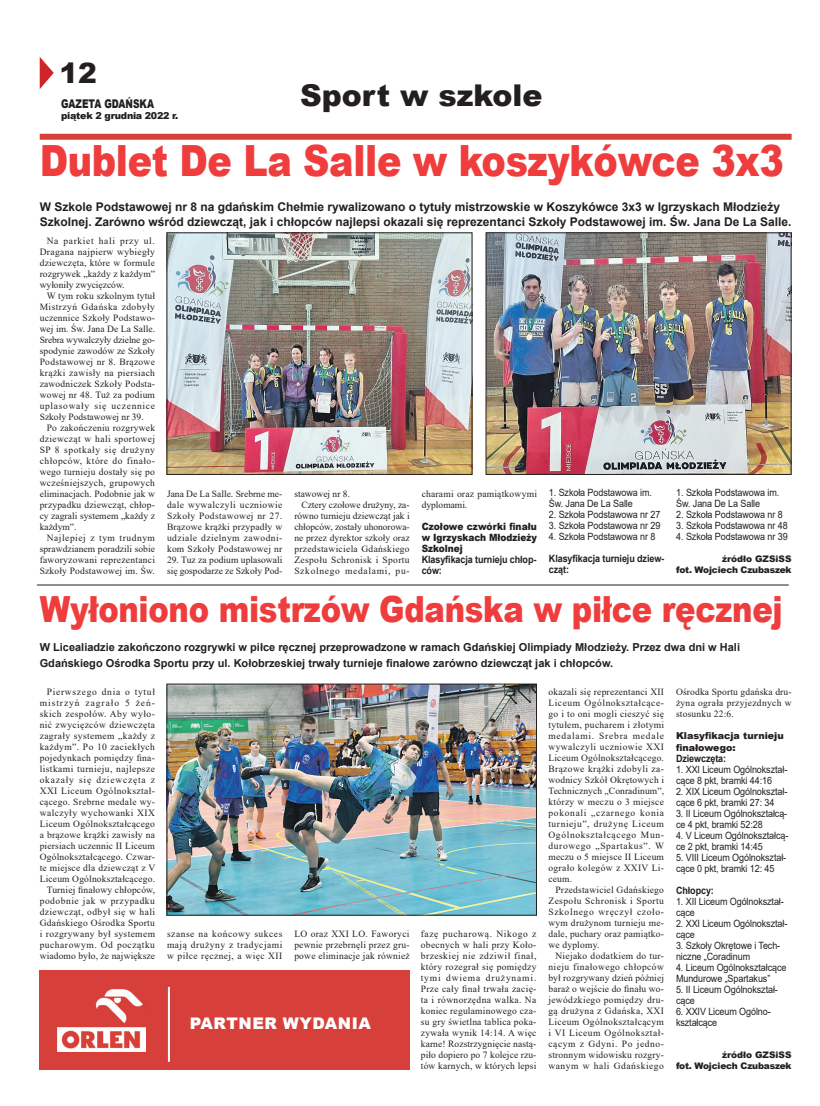
<style>
.page{position:relative;width:820px;height:1106px;background:#fff}
.page>*{position:absolute;margin:0;border:0;box-sizing:border-box;transform-origin:0 0}
.t1{font:900 43px "Arial";letter-spacing:-.01em;color:#ee3d3c;scale:.85 1}
.t2{font:900 36px "Arial";letter-spacing:-.01em;color:#ee3d3c;scale:.85 1}
.t3{font:900 30px "Arial";color:#231f20}
.t4{font:900 28px "Arial";color:#231f20}
.t5{font:900 16px "Arial";letter-spacing:.035em;color:#fff}
.t6{font:700 12px/15.5px "Arial";color:#231f20}
.t7{font:900 12px "Arial";color:#231f20;scale:.75 1}
.t8{font:700 11px/15.5px "Arial";color:#231f20}
.t9{font:10px/11px "Arial";letter-spacing:-.01em;color:#231f20;scale:.9 1}
.t10{font:700 10px/11px "Arial";letter-spacing:-.01em;color:#231f20;scale:.9 1}
.t11{font:900 10px/11px "Arial";color:#231f20;text-align:justify;scale:.91 1}
.t12{font:9.5px/11px "Times New Roman";letter-spacing:.025em;color:#231f20;text-align:justify}
.t13{font:9.5px/11px "Times New Roman";color:#231f20}
.t14{font:900 9.5px/11.4px "Arial";color:#231f20}
.t15{font:9.5px "Times New Roman";letter-spacing:-.005em;color:#231f20}
.t16{font:9.5px "Times New Roman";letter-spacing:.07em;color:#231f20}
.t17{font:900 9.5px "Arial";letter-spacing:-.025em;color:#231f20}
.t18{font:900 9px/10.8px "Arial";letter-spacing:-.02em;color:#231f20;text-align:right}
</style>
<div class="page">
<div style="left:40px;top:970px;width:370px;height:99px;background:#d7403a"></div>
<svg style="left:40px;top:57px;width:14px;height:32px"></svg>
<div style="left:40px;top:134px;width:751px;height:6px;background:#d7403a"></div>
<img style="left:58px;top:989px;width:88px;height:62px">
<hr style="left:168px;top:986px;width:2px;height:75px;background:#fff">
<img style="left:168px;top:234px;width:302px;height:239px">
<div style="left:166px;top:232px;width:306px;height:243px;border:1px solid #231f20"></div>
<img style="left:487px;top:234px;width:302px;height:239px">
<div style="left:485px;top:232px;width:306px;height:243px;border:1px solid #231f20"></div>
<img style="left:168px;top:685px;width:366px;height:228px">
<hr style="left:37px;top:584px;width:751px;height:1px;background:#231f20">
<h3 class="t4" style="left:59px;top:53px;width:39px">12</h3>
<p class="t7" style="left:61px;top:95px;width:125px">GAZETA GDAŃSKA</p>
<p class="t17" style="left:61px;top:108px;width:119px">piątek 2 grudnia 2022 r.</p>
<h3 class="t3" style="left:300px;top:73px;width:244px">Sport w szkole</h3>
<h1 class="t1" style="left:40px;top:130px;width:876px">Dublet De La Salle w koszykówce 3x3</h1>
<p class="t6" style="left:40px;top:199px;width:753px">W Szkole Podstawowej nr 8 na gdańskim Chełmie rywalizowano o tytuły mistrzowskie w Koszykówce 3x3 w Igrzyskach Młodzieży<br>Szkolnej. Zarówno wśród dziewcząt, jak i chłopców najlepsi okazali się reprezentanci Szkoły Podstawowej im. Św. Jana De La Salle.</p>
<p class="t12" style="left:40px;top:235px;width:117px;text-indent:7px">Na parkiet hali przy ul.<br>Dragana najpierw wybiegły dziewczęta, które w formule rozgrywek „każdy z każdym” wyłoniły zwycięzców.</p>
<p class="t12" style="left:40px;top:290px;width:117px;text-indent:7px">W tym roku szkolnym tytuł Mistrzyń Gdańska zdobyły uczennice Szkoły Podstawo&shy;wej im. Św. Jana De La Salle.<br>Srebra wywalczyły dzielne go&shy;spodynie zawodów ze Szkoły Podstawowej nr 8. Brązowe krążki zawisły na piersiach zawodniczek Szkoły Podsta&shy;wowej nr 48. Tuż za podium uplasowały się uczennice Szkoły Podstawowej nr 39.</p>
<p class="t12" style="left:40px;top:422px;width:117px;text-indent:7px">Po zakończeniu rozgrywek dziewcząt w hali sportowej SP 8 spotkały się drużyny chłopców, które do finało&shy;wego turnieju dostały się po wcześniejszych, grupowych eliminacjach. Podobnie jak w przypadku dziewcząt, chłop&shy;cy zagrali systemem „każdy z każdym”.</p>
<p class="t12" style="left:40px;top:532px;width:117px;text-indent:7px">Najlepiej z tym trudnym sprawdzianem poradzili sobie faworyzowani reprezentanci Szkoły Podstawowej im. Św.</p>
<p class="t9" style="left:676px;top:487px;width:116px">1. Szkoła Podstawowa im.<br>Św. Jana De La Salle</p>
<p class="t9" style="left:676px;top:509px;width:120px">2. Szkoła Podstawowa nr 8</p>
<p class="t9" style="left:676px;top:520px;width:125px">3. Szkoła Podstawowa nr 48</p>
<p class="t9" style="left:676px;top:531px;width:125px">4. Szkoła Podstawowa nr 39</p>
<p class="t18" style="left:676px;top:553px;width:117px">źródło GZSiSS<br>fot. Wojciech Czubaszek</p>
<h2 class="t2" style="left:40px;top:583px;width:875px">Wyłoniono mistrzów Gdańska w piłce ręcznej</h2>
<p class="t8" style="left:40px;top:639px;width:701px">W Licealiadzie zakończono rozgrywki w piłce ręcznej przeprowadzone w ramach Gdańskiej Olimpiady Młodzieży. Przez dwa dni w Hali<br>Gdańskiego Ośrodka Sportu przy ul. Kołobrzeskiej trwały turnieje finałowe zarówno dziewcząt jak i chłopców.</p>
<p class="t12" style="left:40px;top:686px;width:117px;text-align:right">Pierwszego dnia o tytuł mistrzyń zagrało 5 żeń&shy;skich zespołów. Aby wyło&shy;nić zwycięzców dziewczęta zagrały systemem „każdy z każdym”. Po 10 zaciekłych pojedynkach pomiędzy fina&shy;listkami turnieju, najlepsze okazały się dziewczęta z<br>XXI Liceum Ogólnokształ&shy;cącego. Srebrne medale wy&shy;walczyły wychowanki XIX<br>Liceum Ogólnokształcącego a brązowe krążki zawisły na piersiach uczennic II Liceum<br>Ogólnokształcącego. Czwar&shy;te miejsce dla dziewcząt z V<br>Liceum Ogólnokształcącego.<br>Turniej finałowy chłopców, podobnie jak w przypadku dziewcząt, odbył się w hali<br>Gdańskiego Ośrodka Sportu i rozgrywany był systemem pucharowym. Od początku wiadomo było, że największe</p>
<p class="t9" style="left:548px;top:487px;width:116px">1. Szkoła Podstawowa im.<br>Św. Jana De La Salle</p>
<p class="t9" style="left:548px;top:509px;width:125px">2. Szkoła Podstawowa nr 27</p>
<p class="t9" style="left:548px;top:520px;width:125px">3. Szkoła Podstawowa nr 29</p>
<p class="t9" style="left:548px;top:531px;width:120px">4. Szkoła Podstawowa nr 8</p>
<p class="t10" style="left:548px;top:553px;width:129px">Klasyfikacja turnieju dziew&shy;cząt:</p>
<p class="t13" style="left:294px;top:488px;width:57px">stawowej nr 8.</p>
<p class="t13" style="left:301px;top:499px;width:110px">Cztery czołowe drużyny, za-</p>
<p class="t13" style="left:294px;top:510px;width:117px">równo turnieju dziewcząt jak i</p>
<p class="t15" style="left:294px;top:520px;width:117px">chłopców, zostały uhonorowa-</p>
<p class="t12" style="left:294px;top:532px;width:117px">ne przez dyrektor szkoły oraz</p>
<p class="t12" style="left:294px;top:543px;width:117px">przedstawiciela Gdańskiego</p>
<p class="t12" style="left:294px;top:554px;width:117px">Zespołu Schronisk i Sportu</p>
<p class="t16" style="left:294px;top:564px;width:117px">Szkolnego medalami, pu-</p>
<p class="t12" style="left:167px;top:488px;width:117px">Jana De La Salle. Srebrne me&shy;dale wywalczyli uczniowie Szkoły Podstawowej nr 27.<br>Brązowe krążki przypadły w udziale dzielnym zawodni&shy;kom Szkoły Podstawowej nr</p>
<p class="t13" style="left:167px;top:554px;width:117px">29. Tuz za podium uplasowali się gospodarze ze Szkoły Pod-</p>
<p class="t12" style="left:421px;top:488px;width:117px">charami oraz pamiątkowymi dyplomami.</p>
<p class="t11" style="left:421px;top:520px;width:128px">Czołowe czwórki finału w Igrzyskach Młodzieży Szkolnej</p>
<p class="t10" style="left:421px;top:554px;width:129px">Klasyfikacja turnieju chłop&shy;ców:</p>
<p class="t12" style="left:675px;top:686px;width:117px">Ośrodka Sportu gdańska dru&shy;żyna ograła przyjezdnych w stosunku 22:6.</p>
<p class="t14" style="left:675px;top:730px;width:109px">Klasyfikacja turnieju finałowego:</p>
<p class="t10" style="left:675px;top:753px;width:57px">Dziewczęta:</p>
<p class="t9" style="left:675px;top:763px;width:125px">1. XXI Liceum Ogólnokształ&shy;cące 8 pkt, bramki 44:16</p>
<p class="t9" style="left:675px;top:785px;width:125px">2. XIX Liceum Ogólnokształ&shy;cące 6 pkt, bramki 27: 34</p>
<p class="t9" style="left:675px;top:807px;width:125px">3. II Liceum Ogólnokształcą&shy;ce 4 pkt, bramki 52:28</p>
<p class="t9" style="left:675px;top:829px;width:126px">4. V Liceum Ogólnokształcą&shy;ce 2 pkt, bramki 14:45</p>
<p class="t9" style="left:675px;top:851px;width:124px">5. VIII Liceum Ogólnokształ&shy;cące 0 pkt, bramki 12: 45</p>
<p class="t10" style="left:675px;top:885px;width:44px">Chłopcy:</p>
<p class="t9" style="left:675px;top:895px;width:121px">1. XII Liceum Ogólnokształ&shy;cące</p>
<p class="t9" style="left:675px;top:917px;width:125px">2. XXI Liceum Ogólnokształ&shy;cące</p>
<p class="t9" style="left:675px;top:939px;width:117px">3. Szkoły Okrętowe i Tech&shy;niczne „Coradinum</p>
<p class="t9" style="left:675px;top:961px;width:124px">4. Liceum Ogólnokształcące<br>Mundurowe „Spartakus”</p>
<p class="t9" style="left:675px;top:983px;width:115px">5. II Liceum Ogólnokształ&shy;cące</p>
<p class="t9" style="left:675px;top:1005px;width:107px">6. XXIV Liceum Ogólno&shy;kształcące</p>
<p class="t18" style="left:675px;top:1049px;width:117px">źródło GZSiSS<br>fot. Wojciech Czubaszek</p>
<p class="t12" style="left:548px;top:686px;width:117px">okazali się reprezentanci XII Liceum Ogólnokształcące&shy;go i to oni mogli cieszyć się tytułem, pucharem i złotymi medalami. Srebra medale wywalczyli uczniowie XXI Liceum Ogólnokształcącego.<br>Brązowe krążki zdobyli za&shy;wodnicy Szkół Okrętowych i Technicznych „Conradinum”, którzy w meczu o 3 miejsce pokonali „czarnego konia turnieju”, drużynę Liceum Ogólnokształcącego Mun&shy;durowego „Spartakus”. W meczu o 5 miejsce II Liceum ograło kolegów z XXIV Li&shy;ceum.</p>
<p class="t12" style="left:548px;top:884px;width:117px;text-indent:7px">Przedstawiciel Gdańskiego Zespołu Schronisk i Sportu Szkolnego wręczył czoło&shy;wym drużynom turnieju me&shy;dale, puchary oraz pamiątko&shy;we dyplomy.</p>
<p class="t12" style="left:548px;top:950px;width:117px;text-indent:7px">Niejako dodatkiem do tur&shy;nieju finałowego chłopców był rozgrywany dzień później baraż o wejście do finału wo&shy;jewódzkiego pomiędzy dru&shy;gą drużyna z Gdańska, XXI Liceum Ogólnokształcącym i VI Liceum Ogólnokształ&shy;cącym z Gdyni. Po jedno&shy;stronnym widowisku rozgry&shy;wanym w hali Gdańskiego</p>
<p class="t12" style="left:167px;top:928px;width:117px">szanse na końcowy sukces mają drużyny z tradycjami w piłce ręcznej, a więc XII</p>
<p class="t12" style="left:294px;top:928px;width:117px">LO oraz XXI LO. Faworyci pewnie przebrnęli przez gru&shy;powe eliminacje jak również</p>
<p class="t12" style="left:420px;top:928px;width:117px">fazę pucharową. Nikogo z obecnych w hali przy Koło&shy;brzeskiej nie zdziwił finał, który rozegrał się pomiędzy tymi dwiema drużynami.<br>Prze cały finał trwała zacię&shy;ta i równorzędna walka. Na koniec regulaminowego cza&shy;su gry świetlna tablica poka&shy;zywała wynik 14:14. A więc karne! Rozstrzygnięcie nastą&shy;piło dopiero po 7 kolejce rzu&shy;tów karnych, w których lepsi</p>
<h3 class="t5" style="left:190px;top:1011px;width:183px">PARTNER WYDANIA</h3>
</div>
